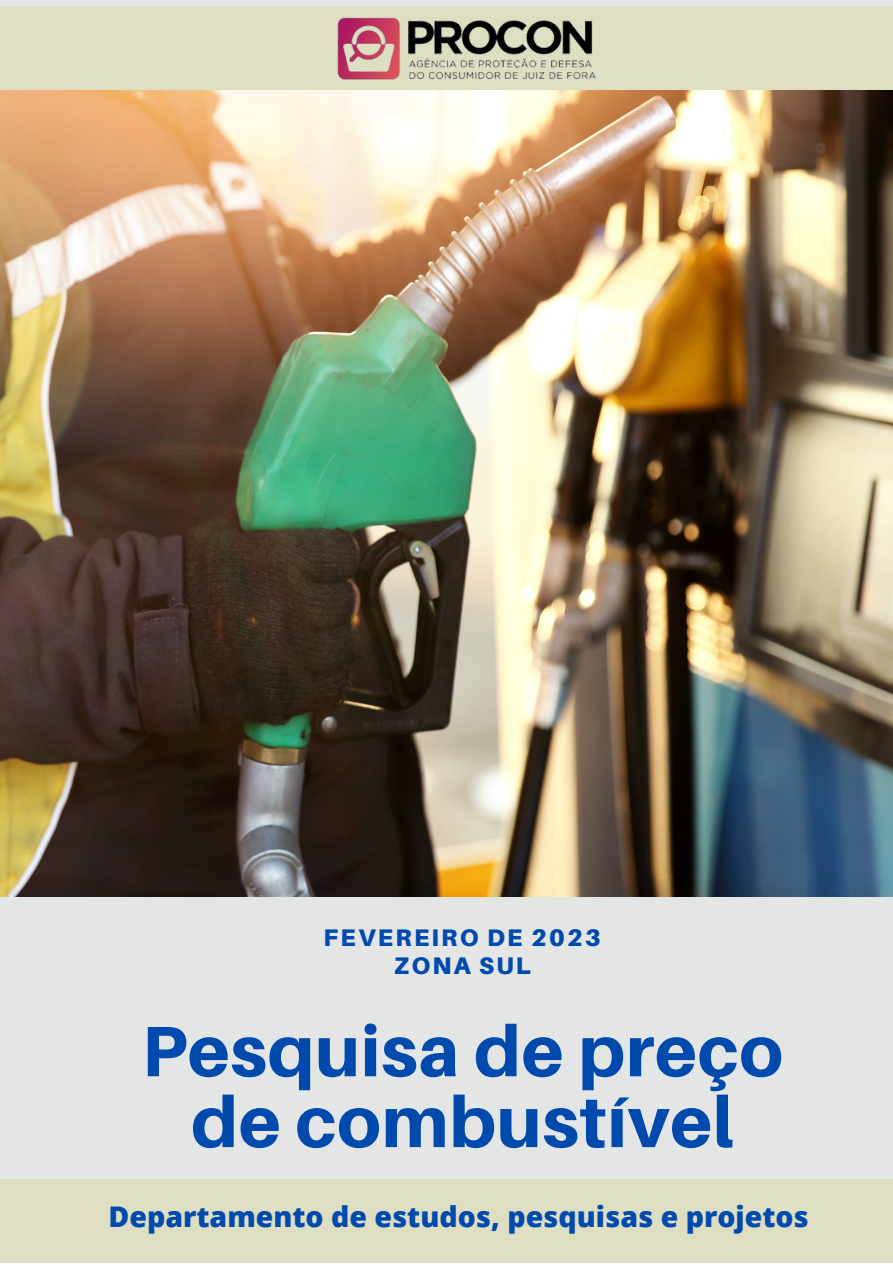
<style>
.page{position:relative;width:893px;height:1264px;background:#fff}
.page>*{position:absolute;margin:0;border:0;box-sizing:border-box;transform-origin:0 0}
.t1{font:800 71.4px/70.8px "Aileron";letter-spacing:.01em;color:#004aad;text-align:center}
.t2{font:800 28.5px "Open Sans";color:#004aad}
.t3{font:900 24px/28px "Aileron";letter-spacing:.09em;color:#004aad;text-align:center}
</style>
<div class="page">
<div style="left:0;top:0;width:892px;height:1262px;background:#e4e5e5"></div>
<img style="left:0;top:89px;width:892px;height:807px">
<div style="left:0;top:6px;width:892px;height:83px;background:#dddec2"></div>
<img style="left:337px;top:17px;width:259px;height:63px">
<div style="left:0;top:1179px;width:892px;height:83px;background:#dddec2"></div>
<p class="t3" style="left:323px;top:922px;width:279px">FEVEREIRO DE 2023<br>ZONA SUL</p>
<h1 class="t1" style="left:142px;top:1014px;width:642px">Pesquisa de preço de combustível</h1>
<p class="t2" style="left:108px;top:1196px;width:701px">Departamento de estudos, pesquisas e projetos</p>
</div>
